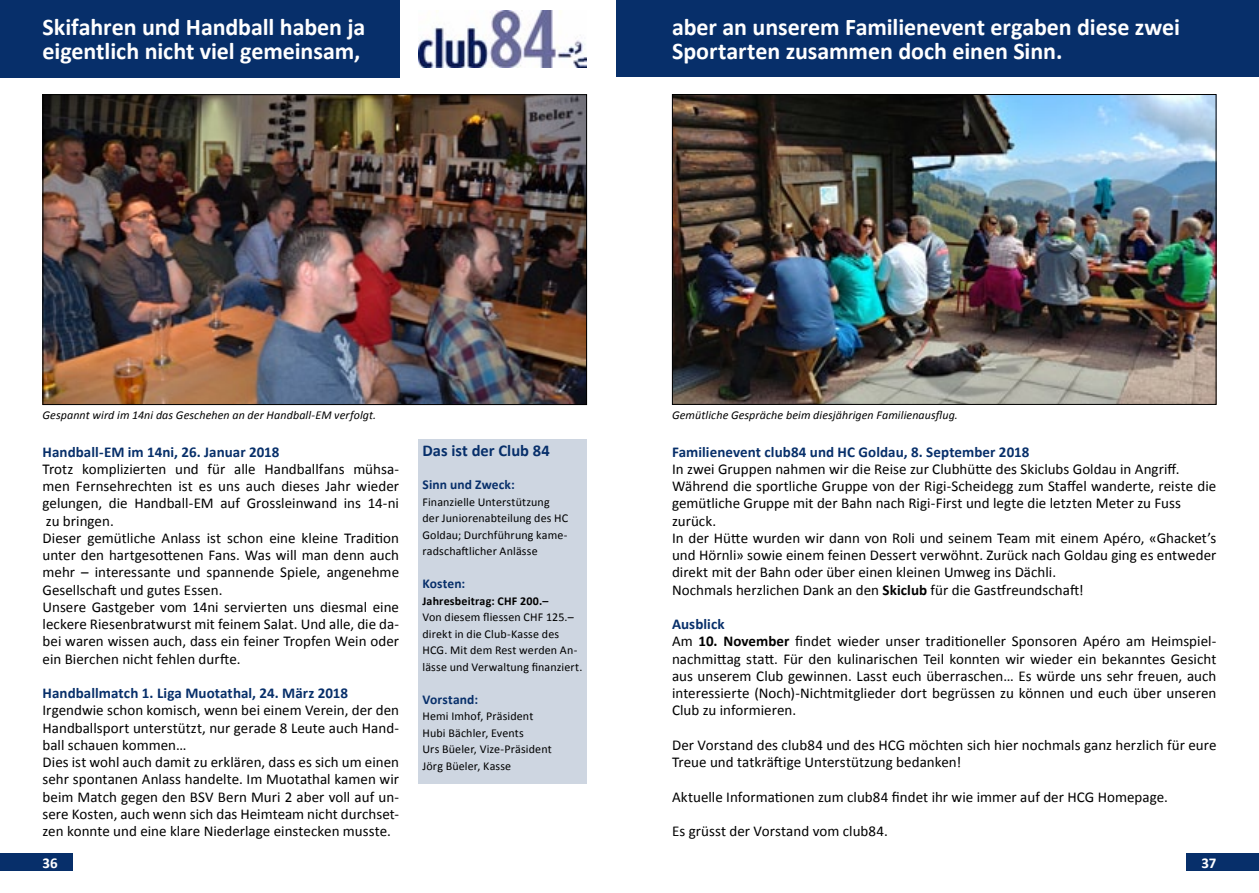
<style>
.page{position:relative;width:1259px;height:893px;background:#fff}
.page>*{position:absolute;margin:0;border:0;box-sizing:border-box;transform-origin:0 0}
.t1{font:700 24px/24px "Calibri";letter-spacing:-.005em;color:#fff}
.t2{font:700 16.5px "Calibri";letter-spacing:.005em;color:#072f6a}
.t3{font:15px/17.2px "Calibri";color:#000}
.t4{font:700 15px "Calibri";letter-spacing:.005em;color:#072f6a}
.t5{font:700 15px "Calibri";color:#fff}
.t6{font:700 13.5px "Calibri";letter-spacing:.01em;color:#072f6a}
.t7{font:12px/16.5px "Calibri";letter-spacing:.01em;color:#000}
.t8{font:italic 12px "Calibri";letter-spacing:.01em;color:#000}
.t9{font:700 12px "Calibri";letter-spacing:.015em;color:#000}
.s1{font-weight:700}
.s2{font-weight:700;color:#072f6a}
</style>
<div class="page">
<div style="left:1186px;top:853px;width:73px;height:18px;background:#072f6a"></div>
<div style="left:0;top:853px;width:72px;height:18px;background:#072f6a"></div>
<div style="left:418px;top:439px;width:169px;height:345px;background:#ced6e1"></div>
<img style="left:45px;top:96px;width:540px;height:307px">
<div style="left:43px;top:94px;width:544px;height:311px;border:1px solid #000"></div>
<img style="left:674px;top:96px;width:540px;height:307px">
<div style="left:672px;top:94px;width:544px;height:311px;border:1px solid #000"></div>
<div style="left:617px;top:0;width:642px;height:77px;background:#072f6a"></div>
<div style="left:0;top:0;width:399px;height:77px;background:#072f6a"></div>
<img style="left:418px;top:11px;width:169px;height:57px">
<h1 class="t1" style="left:43px;top:15px;width:324px">Skifahren und Handball haben ja eigentlich nicht viel gemeinsam,</h1>
<h1 class="t1" style="left:672px;top:15px;width:509px">aber an unserem Familienevent ergaben diese zwei<br>Sportarten zusammen doch einen Sinn.</h1>
<p class="t8" style="left:43px;top:407px;width:335px">Gespannt wird im 14ni das Geschehen an der Handball-EM verfolgt.</p>
<p class="t8" style="left:672px;top:407px;width:287px">Gemütliche Gespräche beim diesjährigen Familienausflug.</p>
<p class="t4" style="left:43px;top:442px;width:238px">Handball-EM im 14ni, 26. Januar 2018</p>
<p class="t3" style="left:43px;top:460px;width:358px">Trotz komplizierten und für alle Handballfans mühsa&shy;men Fernsehrechten ist es uns auch dieses Jahr wieder gelungen, die Handball-EM auf Grossleinwand ins 14-ni zu bringen.<br>Dieser gemütliche Anlass ist schon eine kleine Tradition unter den hartgesottenen Fans. Was will man denn auch mehr – interessante und spannende Spiele, angenehme Gesellschaft und gutes Essen.<br>Unsere Gastgeber vom 14ni servierten uns diesmal eine leckere Riesenbratwurst mit feinem Salat. Und alle, die da&shy;bei waren wissen auch, dass ein feiner Tropfen Wein oder ein Bierchen nicht fehlen durfte.</p>
<p class="t4" style="left:43px;top:683px;width:307px">Handballmatch 1. Liga Muotathal, 24. März 2018</p>
<p class="t3" style="left:43px;top:702px;width:358px">Irgendwie schon komisch, wenn bei einem Verein, der den Handballsport unterstützt, nur gerade 8 Leute auch Hand&shy;ball schauen kommen…<br>Dies ist wohl auch damit zu erklären, dass es sich um einen sehr spontanen Anlass handelte. Im Muotathal kamen wir beim Match gegen den BSV Bern Muri 2 aber voll auf un&shy;sere Kosten, auch wenn sich das Heimteam nicht durchset&shy;zen konnte und eine klare Niederlage einstecken musste.</p>
<p class="t2" style="left:422px;top:440px;width:129px">Das ist der Club 84</p>
<p class="t6" style="left:422px;top:476px;width:94px">Sinn und Zweck:</p>
<p class="t7" style="left:422px;top:493px;width:147px">Finanzielle Unterstützung der Juniorenabteilung des HC<br>Goldau; Durchführung kame&shy;radschaftlicher Anlässe</p>
<p class="t6" style="left:422px;top:575px;width:44px">Kosten:</p>
<p class="t9" style="left:422px;top:593px;width:127px">Jahresbeitrag: CHF 200.–</p>
<p class="t7" style="left:422px;top:609px;width:161px">Von diesem fliessen CHF 125.– direkt in die Club-Kasse des<br>HCG. Mit dem Rest werden An&shy;lässe und Verwaltung finanziert.</p>
<p class="t6" style="left:422px;top:690px;width:57px">Vorstand:</p>
<p class="t7" style="left:422px;top:708px;width:131px">Hemi Imhof, Präsident<br>Hubi Bächler, Events<br>Urs Büeler, Vize-Präsident<br>Jörg Büeler, Kasse</p>
<p class="t4" style="left:672px;top:442px;width:359px">Familienevent club84 und HC Goldau, 8. September 2018</p>
<p class="t3" style="left:672px;top:460px;width:546px">In zwei Gruppen nahmen wir die Reise zur Clubhütte des Skiclubs Goldau in Angriff.<br>Während die sportliche Gruppe von der Rigi-Scheidegg zum Staffel wanderte, reiste die gemütliche Gruppe mit der Bahn nach Rigi-First und legte die letzten Meter zu Fuss zurück.<br>In der Hütte wurden wir dann von Roli und seinem Team mit einem Apéro, «Ghacket’s und Hörnli» sowie einem feinen Dessert verwöhnt. Zurück nach Goldau ging es entweder direkt mit der Bahn oder über einen kleinen Umweg ins Dächli.<br>Nochmals herzlichen Dank an den <span class="s1">Skiclub</span> für die Gastfreundschaft!</p>
<p class="t3" style="left:672px;top:615px;width:546px"><span class="s2">Ausblick<br></span>Am <span class="s1">10. November</span> findet wieder unser traditioneller Sponsoren Apéro am Heimspiel&shy;nachmittag statt. Für den kulinarischen Teil konnten wir wieder ein bekanntes Gesicht aus unserem Club gewinnen. Lasst euch überraschen… Es würde uns sehr freuen, auch interessierte (Noch)-Nichtmitglieder dort begrüssen zu können und euch über unseren Club zu informieren.</p>
<p class="t3" style="left:672px;top:736px;width:546px">Der Vorstand des club84 und des HCG möchten sich hier nochmals ganz herzlich für eure<br>Treue und tatkräftige Unterstützung bedanken!</p>
<p class="t3" style="left:672px;top:788px;width:497px">Aktuelle Informationen zum club84 findet ihr wie immer auf der HCG Homepage.</p>
<p class="t3" style="left:672px;top:822px;width:217px">Es grüsst der Vorstand vom club84.</p>
<p class="t5" style="left:43px;top:853px;width:17px">36</p>
<p class="t5" style="left:1201px;top:853px;width:17px">37</p>
</div>
